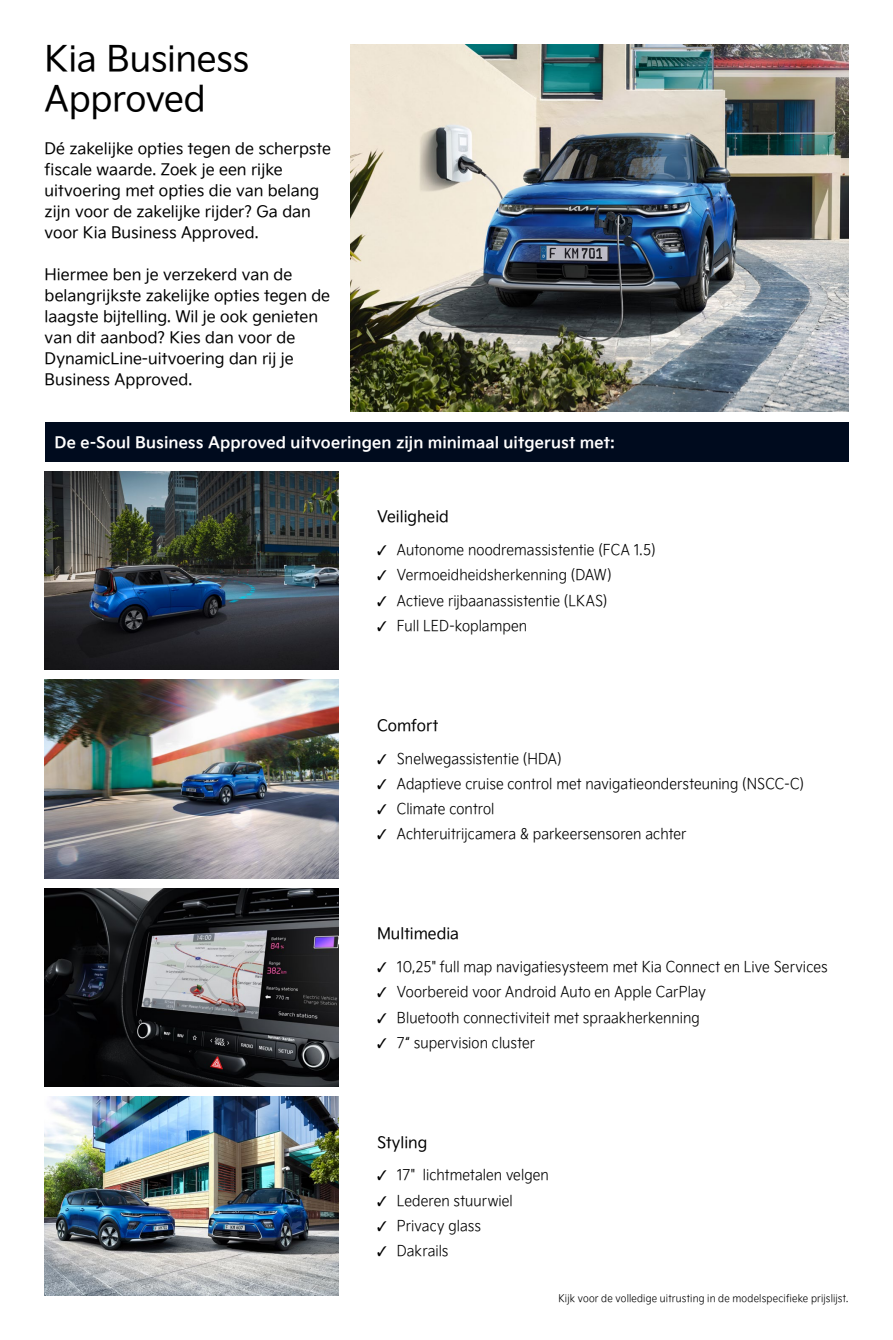
<style>
.page{position:relative;width:893px;height:1340px;background:#fff}
.page>*{position:absolute;margin:0;border:0;box-sizing:border-box;transform-origin:0 0}
.t1{font:35px/40.2px "Kia Signature OTF Regular";letter-spacing:-.01em;color:#000}
.t2{font:15.75px/21px "Kia Signature OTF Regular";color:#000}
.t3{font:15.75px "Kia Signature OTF Bold";letter-spacing:.01em;color:#fff}
.t4{font:14.88px "Kia Signature OTF Light";letter-spacing:.005em;color:#000;scale:.92 1}
.t5{font:10.5px "Kia Signature OTF Light";letter-spacing:.02em;color:#000;scale:.92 1}
</style>
<div class="page">
<img style="left:45px;top:1096px;width:293px;height:199px">
<img style="left:45px;top:888px;width:293px;height:198px">
<img style="left:45px;top:680px;width:293px;height:198px">
<img style="left:45px;top:471px;width:293px;height:199px">
<div style="left:45px;top:422px;width:803px;height:39px;background:#000b1e"></div>
<img style="left:351px;top:45px;width:497px;height:367px">
<h1 class="t1" style="left:45px;top:36px;width:206px">Kia Business<br>Approved</h1>
<p class="t2" style="left:45px;top:137px;width:288px">Dé zakelijke opties tegen de scherpste fiscale waarde. Zoek je een rijke uitvoering met opties die van belang zijn voor de zakelijke rijder? Ga dan voor Kia Business Approved.</p>
<p class="t2" style="left:45px;top:263px;width:287px">Hiermee ben je verzekerd van de belangrijkste zakelijke opties tegen de laagste bijtelling. Wil je ook genieten van dit aanbod? Kies dan voor de DynamicLine-uitvoering dan rij je Business Approved.</p>
<p class="t3" style="left:55px;top:430px;width:562px">De e-Soul Business Approved uitvoeringen zijn minimaal uitgerust met:</p>
<p class="t2" style="left:377px;top:505px;width:73px">Veiligheid</p>
<p class="t4" style="left:377px;top:539px;width:304px">✓ Autonome noodremassistentie (FCA 1.5)</p>
<p class="t4" style="left:377px;top:564px;width:257px">✓ Vermoeidheidsherkenning (DAW)</p>
<p class="t4" style="left:377px;top:589px;width:252px">✓ Actieve rijbaanassistentie (LKAS)</p>
<p class="t4" style="left:377px;top:615px;width:165px">✓ Full LED-koplampen</p>
<p class="t2" style="left:377px;top:713px;width:63px">Comfort</p>
<p class="t4" style="left:377px;top:747px;width:202px">✓ Snelwegassistentie (HDA)</p>
<p class="t4" style="left:377px;top:772px;width:466px">✓ Adaptieve cruise control met navigatieondersteuning (NSCC-C)</p>
<p class="t4" style="left:377px;top:798px;width:129px">✓ Climate control</p>
<p class="t4" style="left:377px;top:823px;width:338px">✓ Achteruitrijcamera &amp; parkeersensoren achter</p>
<p class="t2" style="left:377px;top:922px;width:84px">Multimedia</p>
<p class="t4" style="left:377px;top:956px;width:491px">✓ 10,25" full map navigatiesysteem met Kia Connect en Live Services</p>
<p class="t4" style="left:377px;top:981px;width:359px">✓ Voorbereid voor Android Auto en Apple CarPlay</p>
<p class="t4" style="left:377px;top:1006px;width:352px">✓ Bluetooth connectiviteit met spraakherkenning</p>
<p class="t4" style="left:377px;top:1031px;width:173px">✓ 7“ supervision cluster</p>
<p class="t2" style="left:377px;top:1130px;width:52px">Styling</p>
<p class="t4" style="left:377px;top:1164px;width:188px">✓ 17" lichtmetalen velgen</p>
<p class="t4" style="left:377px;top:1189px;width:149px">✓ Lederen stuurwiel</p>
<p class="t4" style="left:377px;top:1214px;width:114px">✓ Privacy glass</p>
<p class="t4" style="left:377px;top:1240px;width:79px">✓ Dakrails</p>
<p class="t5" style="left:558px;top:1290px;width:317px">Kijk voor de volledige uitrusting in de modelspecifieke prijslijst.</p>
</div>
